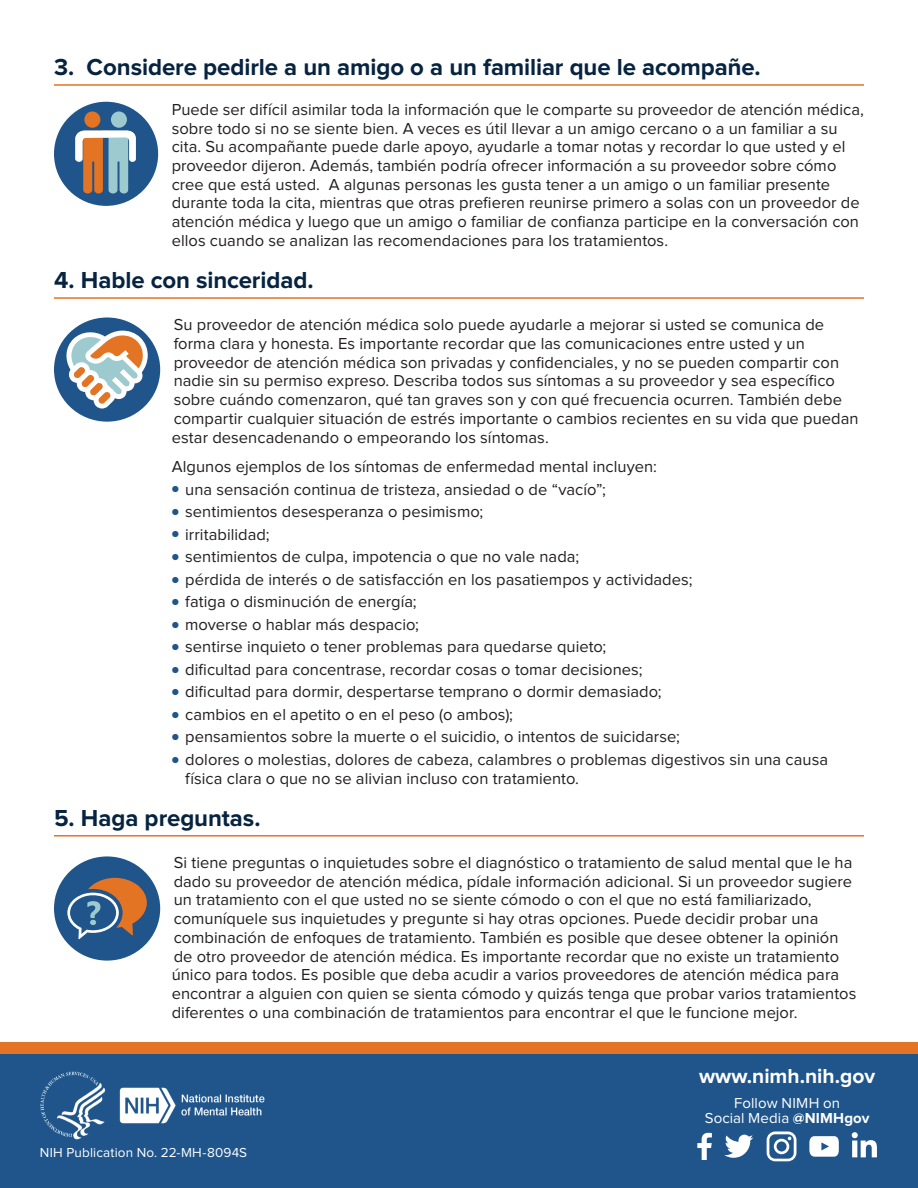
<style>
.page{position:relative;width:918px;height:1188px;background:#fff}
.page>*{position:absolute;margin:0;border:0;box-sizing:border-box;transform-origin:0 0}
.t1{font:700 24px "Proxima Nova";letter-spacing:-.005em;color:#062340}
.t2{font:700 21px "Proxima Nova";color:#fff}
.t3{font:16.5px/18.8px "Proxima Nova";letter-spacing:.005em;color:#231f20}
.t4{font:15px/15px "Proxima Nova";letter-spacing:.01em;color:#fff;text-align:center}
.t5{font:13.5px "Proxima Nova";letter-spacing:.015em;color:#fff}
.s1{font-size:10.5px;color:#1f558b}
.s2{font-weight:700}
</style>
<div class="page">
<div style="left:0;top:1048px;width:918px;height:140px;background:#1f558b"></div>
<svg style="left:724px;top:1135px;width:29px;height:23px"></svg>
<svg style="left:809px;top:1136px;width:30px;height:21px"></svg>
<svg style="left:767px;top:1131px;width:29px;height:30px"></svg>
<svg style="left:697px;top:1133px;width:15px;height:27px"></svg>
<svg style="left:852px;top:1132px;width:25px;height:25px"></svg>
<img style="left:40px;top:1071px;width:225px;height:69px">
<div style="left:0;top:1043px;width:918px;height:11px;background:#e37424"></div>
<div style="left:54px;top:102px;width:104px;height:104px;background:#1f558b;border-radius:50%"></div>
<div style="left:84px;top:111px;width:16px;height:17px;background:#e37424;border-radius:50%"></div>
<div style="left:111px;top:111px;width:16px;height:17px;background:#9ccace;border-radius:50%"></div>
<svg style="left:75px;top:130px;width:61px;height:64px"></svg>
<hr style="left:54px;top:84px;width:810px;height:2px;background:#e37424">
<hr style="left:54px;top:297px;width:810px;height:2px;background:#e37424">
<div style="left:54px;top:317px;width:106px;height:105px;background:#1f558b;border-radius:50%"></div>
<svg style="left:64px;top:330px;width:84px;height:79px"></svg>
<div style="left:54px;top:856px;width:106px;height:105px;background:#1f558b;border-radius:50%"></div>
<svg style="left:67px;top:878px;width:80px;height:61px"></svg>
<hr style="left:54px;top:835px;width:810px;height:2px;background:#e37424">
<h2 class="t1" style="left:54px;top:56px;width:708px">3. Considere pedirle a un amigo o a un familiar que le acompañe.</h2>
<p class="t3" style="left:172px;top:101px;width:694px">Puede ser difícil asimilar toda la información que le comparte su proveedor de atención médica, sobre todo si no se siente bien. A veces es útil llevar a un amigo cercano o a un familiar a su cita. Su acompañante puede darle apoyo, ayudarle a tomar notas y recordar lo que usted y el proveedor dijeron. Además, también podría ofrecer información a su proveedor sobre cómo cree que está usted. A algunas personas les gusta tener a un amigo o un familiar presente durante toda la cita, mientras que otras prefieren reunirse primero a solas con un proveedor de atención médica y luego que un amigo o familiar de confianza participe en la conversación con ellos cuando se analizan las recomendaciones para los tratamientos.</p>
<h2 class="t1" style="left:54px;top:269px;width:261px">4. Hable con sinceridad.</h2>
<p class="t3" style="left:172px;top:316px;width:688px">Su proveedor de atención médica solo puede ayudarle a mejorar si usted se comunica de forma clara y honesta. Es importante recordar que las comunicaciones entre usted y un proveedor de atención médica son privadas y confidenciales, y no se pueden compartir con nadie sin su permiso expreso. Describa todos sus síntomas a su proveedor y sea específico sobre cuándo comenzaron, qué tan graves son y con qué frecuencia ocurren. También debe compartir cualquier situación de estrés importante o cambios recientes en su vida que puedan estar desencadenando o empeorando los síntomas.</p>
<p class="t3" style="left:172px;top:458px;width:487px">Algunos ejemplos de los síntomas de enfermedad mental incluyen:</p>
<p class="t3" style="left:172px;top:481px;width:436px"><span class="s1">●</span> una sensación continua de tristeza, ansiedad o de “vacío”;</p>
<p class="t3" style="left:172px;top:503px;width:313px"><span class="s1">●</span> sentimientos desesperanza o pesimismo;</p>
<p class="t3" style="left:172px;top:526px;width:100px"><span class="s1">●</span> irritabilidad;</p>
<p class="t3" style="left:172px;top:548px;width:409px"><span class="s1">●</span> sentimientos de culpa, impotencia o que no vale nada;</p>
<p class="t3" style="left:172px;top:571px;width:522px"><span class="s1">●</span> pérdida de interés o de satisfacción en los pasatiempos y actividades;</p>
<p class="t3" style="left:172px;top:593px;width:247px"><span class="s1">●</span> fatiga o disminución de energía;</p>
<p class="t3" style="left:172px;top:616px;width:249px"><span class="s1">●</span> moverse o hablar más despacio;</p>
<p class="t3" style="left:172px;top:638px;width:436px"><span class="s1">●</span> sentirse inquieto o tener problemas para quedarse quieto;</p>
<p class="t3" style="left:172px;top:661px;width:472px"><span class="s1">●</span> dificultad para concentrase, recordar cosas o tomar decisiones;</p>
<p class="t3" style="left:172px;top:683px;width:491px"><span class="s1">●</span> dificultad para dormir, despertarse temprano o dormir demasiado;</p>
<p class="t3" style="left:172px;top:706px;width:343px"><span class="s1">●</span> cambios en el apetito o en el peso (o ambos);</p>
<p class="t3" style="left:172px;top:728px;width:510px"><span class="s1">●</span> pensamientos sobre la muerte o el suicidio, o intentos de suicidarse;</p>
<p class="t3" style="left:185px;top:751px;width:644px;text-indent:-14px"><span class="s1">●</span> dolores o molestias, dolores de cabeza, calambres o problemas digestivos sin una causa física clara o que no se alivian incluso con tratamiento.</p>
<h2 class="t1" style="left:54px;top:807px;width:208px">5. Haga preguntas.</h2>
<p class="t3" style="left:172px;top:854px;width:686px">Si tiene preguntas o inquietudes sobre el diagnóstico o tratamiento de salud mental que le ha dado su proveedor de atención médica, pídale información adicional. Si un proveedor sugiere un tratamiento con el que usted no se siente cómodo o con el que no está familiarizado, comuníquele sus inquietudes y pregunte si hay otras opciones. Puede decidir probar una combinación de enfoques de tratamiento. También es posible que desee obtener la opinión de otro proveedor de atención médica. Es importante recordar que no existe un tratamiento único para todos. Es posible que deba acudir a varios proveedores de atención médica para encontrar a alguien con quien se sienta cómodo y quizás tenga que probar varios tratamientos diferentes o una combinación de tratamientos para encontrar el que le funcione mejor.</p>
<p class="t2" style="left:699px;top:1066px;width:178px">www.nimh.nih.gov</p>
<p class="t5" style="left:40px;top:1146px;width:209px">NIH Publication No. 22-MH-8094S</p>
<p class="t4" style="left:705px;top:1096px;width:166px">Follow NIMH on<br>Social Media <span class="s2">@NIMHgov</span></p>
</div>
